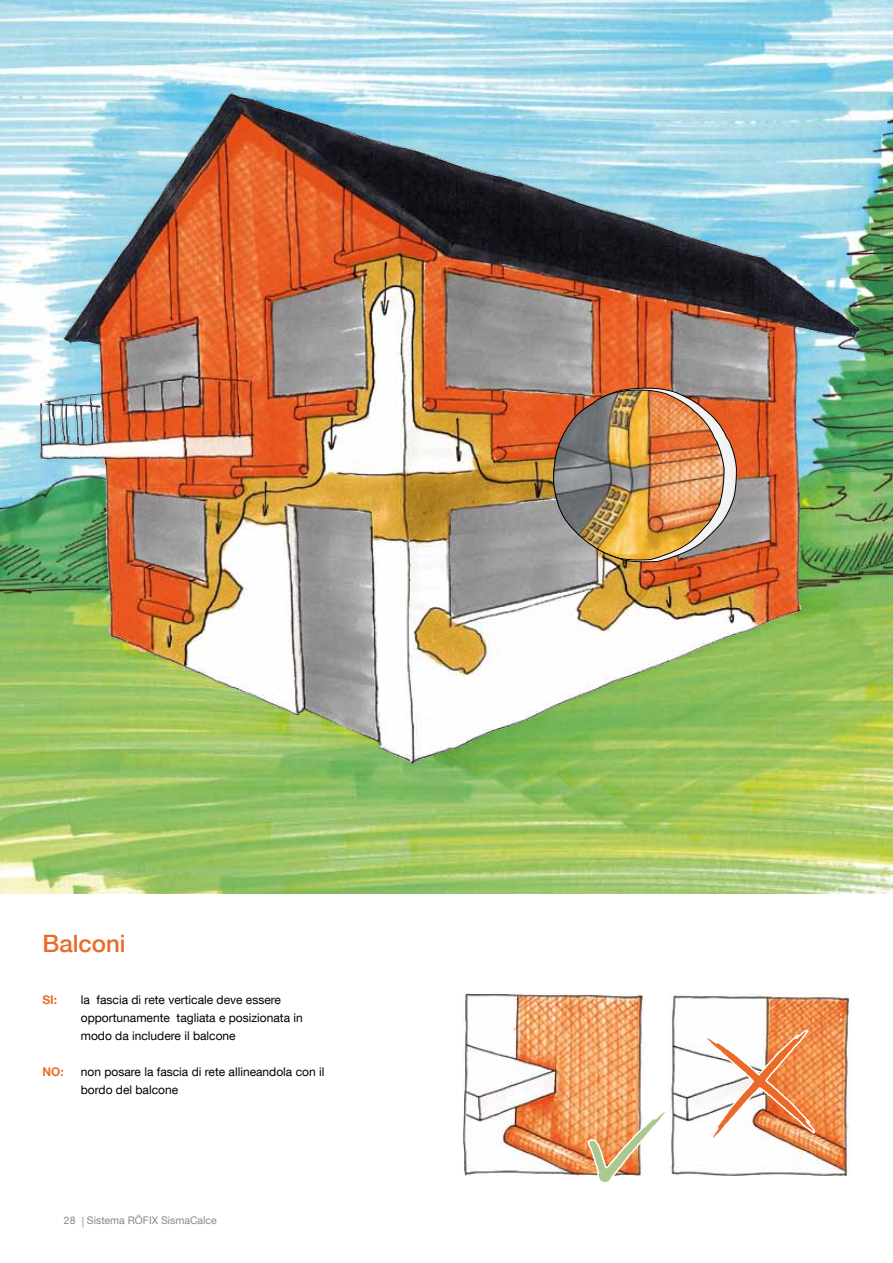
<style>
.page{position:relative;width:893px;height:1263px;background:#fff}
.page>*{position:absolute;margin:0;border:0;box-sizing:border-box;transform-origin:0 0}
.t1{font:500 24px "Helvetica Neue LT Com";color:#eb6a27}
.t2{font:12px/18px "Helvetica Neue LT Com";color:#000}
.t3{font:700 12px "Helvetica Neue LT Com";color:#eb6a27}
.t4{font:10.5px "Helvetica Neue LT Com";color:#87888a}
</style>
<div class="page">
<img style="left:0;top:0;width:893px;height:893px">
<img style="left:0;top:45px;width:893px;height:776px">
<img style="left:553px;top:387px;width:184px;height:176px">
<img style="left:892px;top:499px;width:1px;height:394px">
<img style="left:464px;top:994px;width:180px;height:182px">
<img style="left:669px;top:994px;width:181px;height:182px">
<img style="left:587px;top:1109px;width:78px;height:74px">
<svg style="left:703px;top:1030px;width:113px;height:111px"></svg>
<h1 class="t1" style="left:43px;top:929px;width:85px">Balconi</h1>
<p class="t3" style="left:43px;top:992px;width:16px">SI:</p>
<p class="t2" style="left:81px;top:990px;width:224px">la fascia di rete verticale deve essere opportunamente tagliata e posizionata in modo da includere il balcone</p>
<p class="t3" style="left:43px;top:1064px;width:23px">NO:</p>
<p class="t2" style="left:81px;top:1062px;width:245px">non posare la fascia di rete allineandola con il bordo del balcone</p>
<p class="t4" style="left:64px;top:1214px;width:155px">28 | Sistema RÖFIX SismaCalce</p>
</div>
